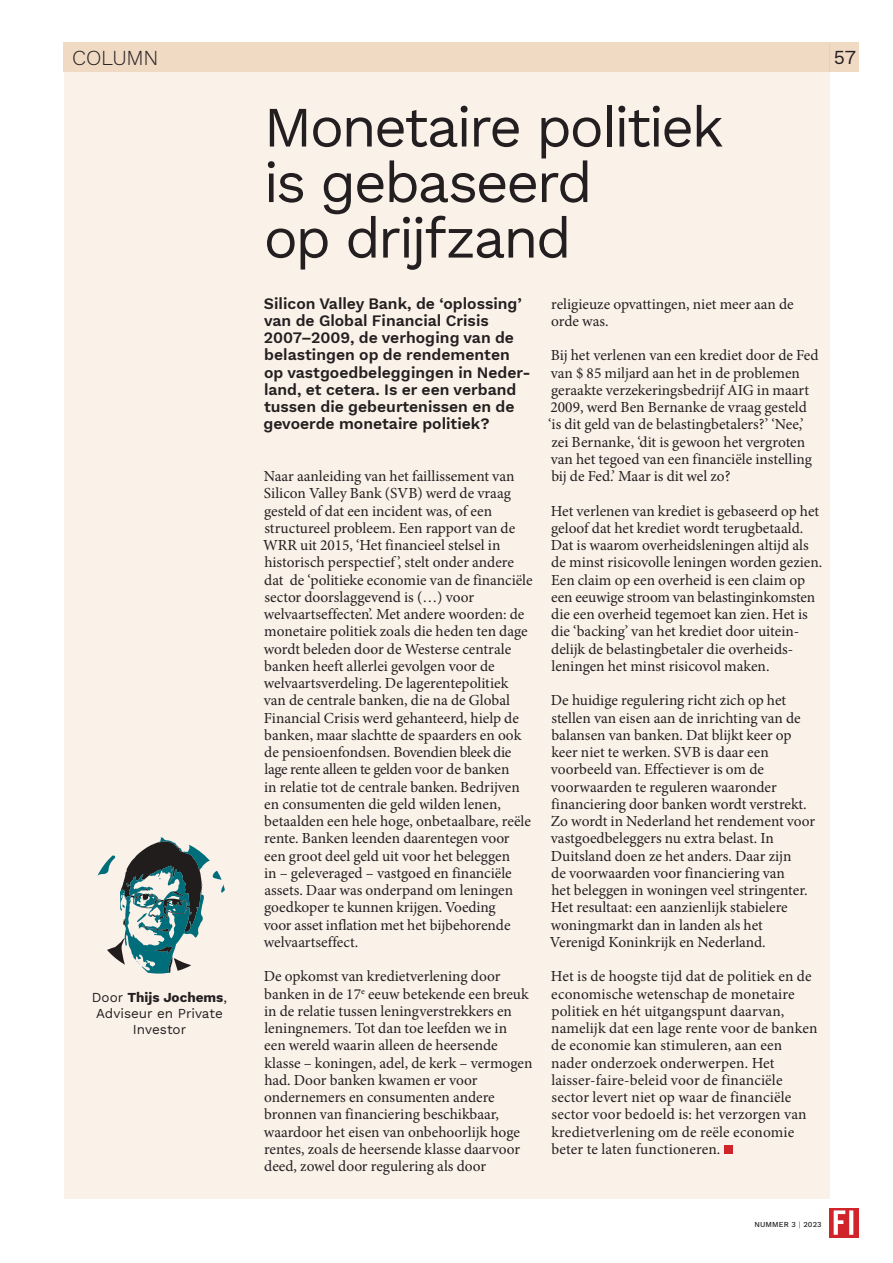
<style>
.page{position:relative;width:893px;height:1263px;background:#fff}
.page>*{position:absolute;margin:0;border:0;box-sizing:border-box;transform-origin:0 0}
.t1{font:57px/55.5px "Work Sans";letter-spacing:-.045em;color:#231f20}
.t2{font:300 21px "Work Sans";letter-spacing:-.015em;color:#231f20}
.t3{font:600 15.75px/17.2px "Work Sans";color:#231f20}
.t4{font:15.3px/17.2px "Minion Pro";color:#231f20}
.t5{font:13.5px/16.2px "Work Sans";color:#231f20;text-align:center}
.t6{font:500 7.5px "Work Sans";letter-spacing:.02em;color:#231f20}
.s1{font-weight:700}
.s2{font-weight:400;color:#d1232a}
</style>
<div class="page">
<svg style="left:829px;top:1208px;width:30px;height:29px"></svg>
<svg style="left:834px;top:1210px;width:19px;height:25px"></svg>
<div style="left:829px;top:43px;width:30px;height:29px;background:#f0dac4"></div>
<div style="left:64px;top:43px;width:765px;height:1155px;background:#faf1e9"></div>
<div style="left:64px;top:43px;width:765px;height:29px;background:#f0dac4"></div>
<svg style="left:97px;top:837px;width:128px;height:136px"></svg>
<div style="left:724px;top:1145px;width:8px;height:9px;background:#d1232a"></div>
<h2 class="t2" style="left:72px;top:42px;width:88px">COLUMN</h2>
<p class="t5" style="left:92px;top:988px;width:137px">Door <span class="s1">Thijs Jochems</span>,<br>Adviseur en Private<br>Investor</p>
<h1 class="t1" style="left:264px;top:97px;width:462px">Monetaire politiek is gebaseerd<br>op drijfzand</h1>
<p class="t3" style="left:263px;top:294px;width:269px">Silicon Valley Bank, de ‘oplossing’ van de Global Financial Crisis<br>2007–2009, de verhoging van de belastingen op de rendementen op vastgoedbeleggingen in Neder&shy;land, et cetera. Is er een verband tussen die gebeurtenissen en de gevoerde monetaire politiek?</p>
<p class="t4" style="left:263px;top:468px;width:271px">Naar aanleiding van het faillissement van Silicon Valley Bank (SVB) werd de vraag gesteld of dat een incident was, of een structureel probleem. Een rapport van de WRR uit 2015, ‘Het financieel stelsel in historisch perspectief ’, stelt onder andere dat de ‘politieke economie van de financiële sector doorslaggevend is (…) voor welvaartseffecten’. Met andere woorden: de monetaire politiek zoals die heden ten dage wordt beleden door de Westerse centrale banken heeft allerlei gevolgen voor de welvaartsverdeling. De lagerentepolitiek van de centrale banken, die na de Global Financial Crisis werd gehanteerd, hielp de banken, maar slachtte de spaarders en ook de pensioenfondsen. Bovendien bleek die lage rente alleen te gelden voor de banken<br>in relatie tot de centrale banken. Bedrijven en consumenten die geld wilden lenen, betaalden een hele hoge, onbetaalbare, reële rente. Banken leenden daarentegen voor een groot deel geld uit voor het beleggen<br>in – geleveraged – vastgoed en financiële assets. Daar was onderpand om leningen goedkoper te kunnen krijgen. Voeding<br>voor asset inflation met het bijbehorende welvaartseffect.</p>
<p class="t4" style="left:264px;top:968px;width:270px">De opkomst van kredietverlening door banken in de 17<sup>e</sup> eeuw betekende een breuk in de relatie tussen leningverstrekkers en leningnemers. Tot dan toe leefden we in<br>een wereld waarin alleen de heersende klasse – koningen, adel, de kerk – vermogen had. Door banken kwamen er voor ondernemers en consumenten andere bronnen van financiering beschikbaar, waardoor het eisen van onbehoorlijk hoge rentes, zoals de heersende klasse daarvoor deed, zowel door regulering als door</p>
<p class="t4" style="left:551px;top:295px;width:244px">religieuze opvattingen, niet meer aan de orde was.</p>
<p class="t4" style="left:548px;top:347px;width:272px">Bij het verlenen van een krediet door de Fed van $ 85 miljard aan het in de problemen geraakte verzekeringsbedrijf AIG in maart 2009, werd Ben Bernanke de vraag gesteld ‘is dit geld van de belastingbetalers?’ ‘Nee,’ zei Bernanke, ‘dit is gewoon het vergroten van het tegoed van een financiële instelling bij de Fed.’ Maar is dit wel zo?</p>
<p class="t4" style="left:551px;top:502px;width:273px">Het verlenen van krediet is gebaseerd op het geloof dat het krediet wordt terugbetaald.<br>Dat is waarom overheidsleningen altijd als de minst risicovolle leningen worden gezien.<br>Een claim op een overheid is een claim op een eeuwige stroom van belastinginkomsten die een overheid tegemoet kan zien. Het is die ‘backing’ van het krediet door uitein&shy;delijk de belastingbetaler die overheids&shy;leningen het minst risicovol maken.</p>
<p class="t4" style="left:550px;top:692px;width:267px">De huidige regulering richt zich op het stellen van eisen aan de inrichting van de balansen van banken. Dat blijkt keer op keer niet te werken. SVB is daar een voorbeeld van. Effectiever is om de voorwaarden te reguleren waaronder financiering door banken wordt verstrekt.<br>Zo wordt in Nederland het rendement voor vastgoedbeleggers nu extra belast. In Duitsland doen ze het anders. Daar zijn<br>de voorwaarden voor financiering van<br>het beleggen in woningen veel stringenter.<br>Het resultaat: een aanzienlijk stabielere woningmarkt dan in landen als het Verenigd Koninkrijk en Nederland.</p>
<p class="t4" style="left:551px;top:968px;width:268px">Het is de hoogste tijd dat de politiek en de economische wetenschap de monetaire politiek en hét uitgangspunt daarvan, namelijk dat een lage rente voor de banken de economie kan stimuleren, aan een nader onderzoek onderwerpen. Het laisser-faire-beleid voor de financiële sector levert niet op waar de financiële sector voor bedoeld is: het verzorgen van kredietverlening om de reële economie beter te laten functioneren.</p>
<p class="t6" style="left:754px;top:1219px;width:69px">NUMMER 3 <span class="s2">|</span> 2023</p>
</div>
